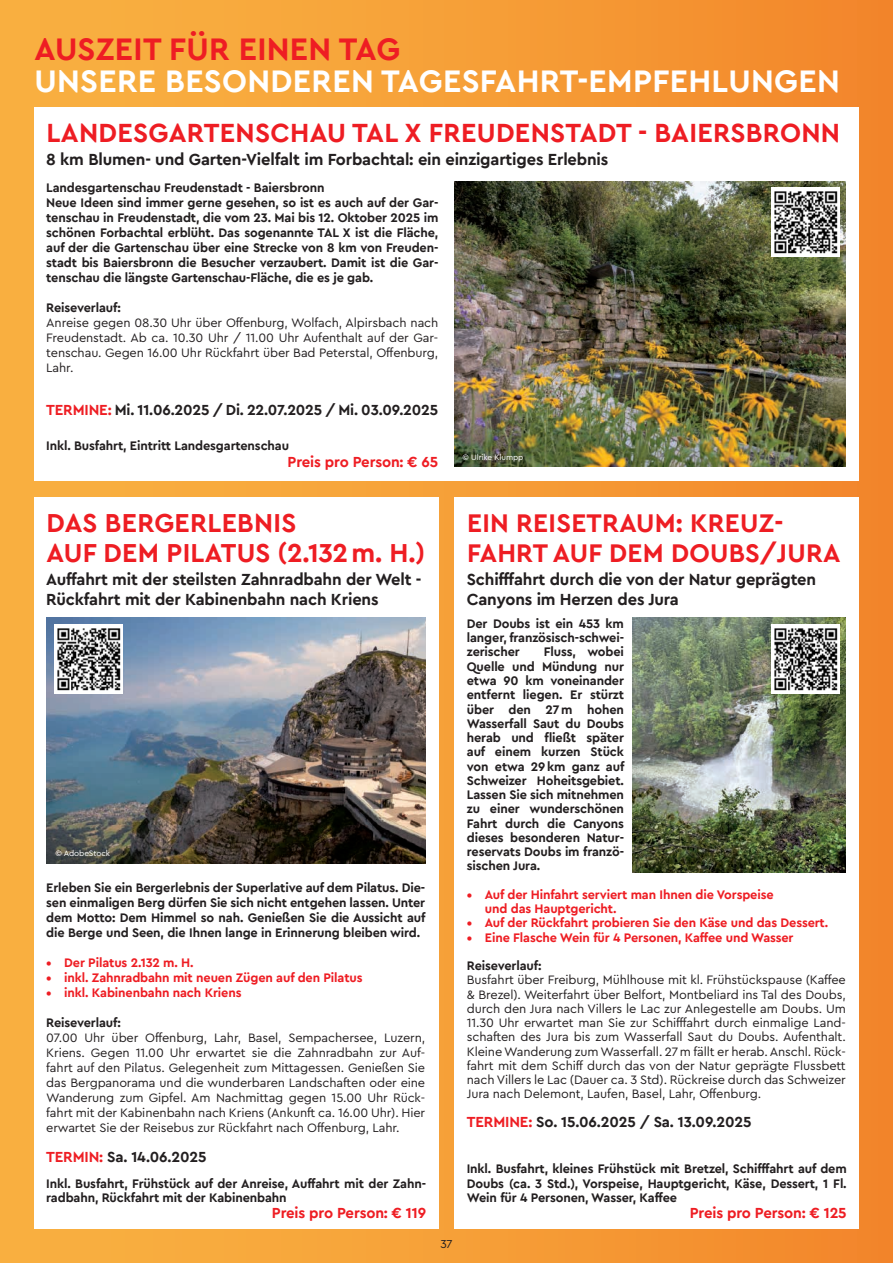
<style>
.page{position:relative;width:893px;height:1263px;background:#fff}
.page>*{position:absolute;margin:0;border:0;box-sizing:border-box;transform-origin:0 0}
.t1{font:700 31.95px "Cera PRO";letter-spacing:.01em;color:#fff}
.t2{font:700 31.95px "Cera PRO";letter-spacing:.01em;color:#ee1d23}
.t3{font:700 27px "Cera PRO";letter-spacing:.01em;color:#ee1d23}
.t4{font:700 26.7px/30px "Cera PRO";letter-spacing:.01em;color:#ee1d23}
.t5{font:700 26.25px/30px "Cera PRO";letter-spacing:.01em;color:#ee1d23}
.t6{font:700 16.5px/19.5px "Cera PRO";letter-spacing:-.01em;color:#231f20}
.t7{font:700 15px "Cera PRO";letter-spacing:-.01em;color:#231f20}
.t8{font:700 15px "Cera PRO";letter-spacing:-.01em;color:#ee1d23}
.t9{font:700 12.75px/14.2px "Cera PRO";letter-spacing:-.01em;color:#231f20;text-align:justify}
.t10{font:12.75px/15px "Cera PRO";letter-spacing:-.01em;color:#231f20;text-align:justify}
.t11{font:700 12.75px/14.2px "Cera PRO";letter-spacing:-.01em;color:#ee1d23}
.t12{font:12px "Cera PRO";color:#231f20}
.t13{font:8.25px "Cera PRO";letter-spacing:-.01em;color:#fff}
.s1{color:#ee1d23}
</style>
<div class="page">
<div style="left:0;top:0;width:893px;height:1263px;background:linear-gradient(to right,#f9b646,#f3892e)"></div>
<div style="left:34px;top:107px;width:825px;height:373px;background:#fff"></div>
<div style="left:34px;top:497px;width:404px;height:732px;background:#fff"></div>
<img style="left:455px;top:181px;width:391px;height:286px">
<img style="left:46px;top:618px;width:379px;height:245px">
<div style="left:455px;top:497px;width:404px;height:732px;background:#fff"></div>
<img style="left:632px;top:618px;width:214px;height:255px">
<img style="left:771px;top:188px;width:68px;height:68px">
<img style="left:771px;top:625px;width:68px;height:68px">
<img style="left:55px;top:625px;width:68px;height:68px">
<h1 class="t2" style="left:34px;top:28px;width:367px">AUSZEIT FÜR EINEN TAG</h1>
<h1 class="t1" style="left:34px;top:60px;width:807px">UNSERE BESONDEREN TAGESFAHRT-EMPFEHLUNGEN</h1>
<h2 class="t3" style="left:47px;top:115px;width:795px">LANDESGARTENSCHAU TAL X FREUDENSTADT - BAIERSBRONN</h2>
<p class="t6" style="left:46px;top:149px;width:564px">8 km Blumen- und Garten-Vielfalt im Forbachtal: ein einzigartiges Erlebnis</p>
<p class="t9" style="left:46px;top:179px;width:394px;line-height:15px;text-align:left">Landesgartenschau Freudenstadt - Baiersbronn<br>Neue Ideen sind immer gerne gesehen, so ist es auch auf der Gar&shy;tenschau in Freudenstadt, die vom 23. Mai bis 12. Oktober 2025 im schönen Forbachtal erblüht. Das sogenannte TAL X ist die Fläche, auf der die Gartenschau über eine Strecke von 8 km von Freuden&shy;stadt bis Baiersbronn die Besucher verzaubert. Damit ist die Gar&shy;tenschau die längste Gartenschau-Fläche, die es je gab.</p>
<p class="t9" style="left:46px;top:300px;width:76px">Reiseverlauf:</p>
<p class="t10" style="left:46px;top:314px;width:394px">Anreise gegen 08.30 Uhr über Offenburg, Wolfach, Alpirsbach nach Freudenstadt. Ab ca. 10.30 Uhr / 11.00 Uhr Aufenthalt auf der Gar&shy;tenschau. Gegen 16.00 Uhr Rückfahrt über Bad Peterstal, Offenburg, Lahr.</p>
<p class="t7" style="left:46px;top:400px;width:394px"><span class="s1">TERMINE:</span> Mi. 11.06.2025 / Di. 22.07.2025 / Mi. 03.09.2025</p>
<p class="t9" style="left:46px;top:438px;width:244px">Inkl. Busfahrt, Eintritt Landesgartenschau</p>
<p class="t8" style="left:288px;top:452px;width:152px">Preis pro Person: € 65</p>
<p class="t13" style="left:463px;top:452px;width:62px">© Ulrike Klumpp</p>
<h3 class="t4" style="left:47px;top:507px;width:380px">DAS BERGERLEBNIS<br>AUF DEM PILATUS (2.132 m. H.)</h3>
<p class="t6" style="left:46px;top:569px;width:377px">Auffahrt mit der steilsten Zahnradbahn der Welt -<br>Rückfahrt mit der Kabinenbahn nach Kriens</p>
<p class="t13" style="left:56px;top:848px;width:56px">© AdobeStock</p>
<p class="t9" style="left:46px;top:879px;width:381px;line-height:15px">Erleben Sie ein Bergerlebnis der Superlative auf dem Pilatus. Die&shy;sen einmaligen Berg dürfen Sie sich nicht entgehen lassen. Unter dem Motto: Dem Himmel so nah. Genießen Sie die Aussicht auf die Berge und Seen, die Ihnen lange in Erinnerung bleiben wird.</p>
<p class="t11" style="left:46px;top:955px;width:149px">• Der Pilatus 2.132 m. H.</p>
<p class="t11" style="left:46px;top:970px;width:318px">• inkl. Zahnradbahn mit neuen Zügen auf den Pilatus</p>
<p class="t11" style="left:46px;top:985px;width:197px">• inkl. Kabinenbahn nach Kriens</p>
<p class="t9" style="left:46px;top:1015px;width:76px">Reiseverlauf:</p>
<p class="t10" style="left:46px;top:1029px;width:380px">07.00 Uhr über Offenburg, Lahr, Basel, Sempachersee, Luzern, Kriens. Gegen 11.00 Uhr erwartet sie die Zahnradbahn zur Auf&shy;fahrt auf den Pilatus. Gelegenheit zum Mittagessen. Genießen Sie das Bergpanorama und die wunderbaren Landschaften oder eine Wanderung zum Gipfel. Am Nachmittag gegen 15.00 Uhr Rück&shy;fahrt mit der Kabinenbahn nach Kriens (Ankunft ca. 16.00 Uhr). Hier erwartet Sie der Reisebus zur Rückfahrt nach Offenburg, Lahr.</p>
<p class="t7" style="left:46px;top:1147px;width:162px"><span class="s1">TERMIN:</span> Sa. 14.06.2025</p>
<p class="t9" style="left:46px;top:1175px;width:381px">Inkl. Busfahrt, Frühstück auf der Anreise, Auffahrt mit der Zahn&shy;radbahn, Rückfahrt mit der Kabinenbahn</p>
<p class="t8" style="left:272px;top:1203px;width:156px">Preis pro Person: € 119</p>
<p class="t12" style="left:440px;top:1236px;width:14px">37</p>
<h3 class="t5" style="left:467px;top:507px;width:375px">EIN REISETRAUM: KREUZ-<br>FAHRT AUF DEM DOUBS/JURA</h3>
<p class="t6" style="left:467px;top:569px;width:351px">Schifffahrt durch die von der Natur geprägten<br>Canyons im Herzen des Jura</p>
<p class="t9" style="left:467px;top:616px;width:159px">Der Doubs ist ein 453 km langer, französisch-schwei&shy;zerischer</p>
<p class="t9" style="left:467px;top:644px;width:159px;text-indent:77px">Fluss, wobei Quelle und Mündung nur etwa 90 km voneinander entfernt liegen. Er stürzt über den 27 m hohen Wasserfall Saut du Doubs herab und fließt später auf einem kurzen Stück von etwa 29 km ganz auf Schweizer Hoheitsgebiet.<br>Lassen Sie sich mitnehmen zu einer wunderschönen Fahrt durch die Canyons dieses besonderen Natur&shy;reservats Doubs im franzö&shy;sischen Jura.</p>
<p class="t11" style="left:485px;top:887px;width:290px;text-indent:-18px">• Auf der Hinfahrt serviert man Ihnen die Vorspeise und das Hauptgericht.</p>
<p class="t11" style="left:467px;top:915px;width:363px">• Auf der Rückfahrt probieren Sie den Käse und das Dessert.</p>
<p class="t11" style="left:467px;top:930px;width:328px">• Eine Flasche Wein für 4 Personen, Kaffee und Wasser</p>
<p class="t9" style="left:467px;top:958px;width:76px">Reiseverlauf:</p>
<p class="t10" style="left:467px;top:972px;width:380px;line-height:14.2px">Busfahrt über Freiburg, Mühlhouse mit kl. Frühstückspause (Kaffee &amp; Brezel). Weiterfahrt über Belfort, Montbeliard ins Tal des Doubs, durch den Jura nach Villers le Lac zur Anlegestelle am Doubs. Um 11.30 Uhr erwartet man Sie zur Schifffahrt durch einmalige Land&shy;schaften des Jura bis zum Wasserfall Saut du Doubs. Aufenthalt.<br>Kleine Wanderung zum Wasserfall. 27 m fällt er herab. Anschl. Rück&shy;fahrt mit dem Schiff durch das von der Natur geprägte Flussbett nach Villers le Lac (Dauer ca. 3 Std). Rückreise durch das Schweizer Jura nach Delemont, Laufen, Basel, Lahr, Offenburg.</p>
<p class="t7" style="left:467px;top:1112px;width:286px"><span class="s1">TERMINE:</span> So. 15.06.2025 / Sa. 13.09.2025</p>
<p class="t9" style="left:467px;top:1161px;width:381px">Inkl. Busfahrt, kleines Frühstück mit Bretzel, Schifffahrt auf dem Doubs (ca. 3 Std.), Vorspeise, Hauptgericht, Käse, Dessert, 1 Fl.<br>Wein für 4 Personen, Wasser, Kaffee</p>
<p class="t8" style="left:690px;top:1203px;width:158px">Preis pro Person: € 125</p>
</div>
